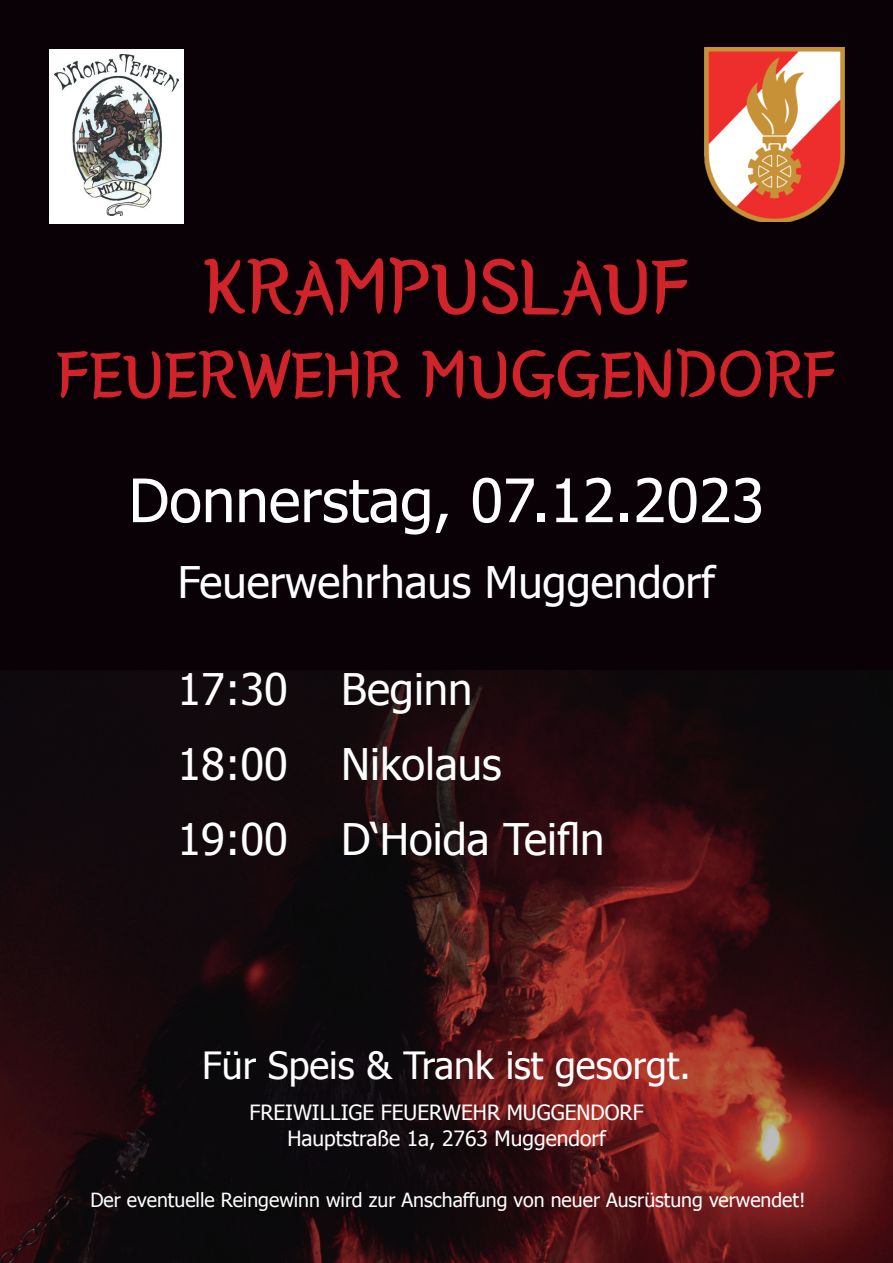
<style>
.page{position:relative;width:893px;height:1263px;background:#090106}
.page>*{position:absolute;margin:0;border:0;box-sizing:border-box;transform-origin:0 0}
.t1{font:82.5px "BMYEONSUNG OTF";color:#d1232a}
.t2{font:70.5px "BMYEONSUNG OTF";color:#d1232a}
.t3{font:60px "Tahoma";color:#fff}
.t4{font:43.5px/75px "Tahoma";color:#fff;text-align:justify}
.t5{font:37.5px "Tahoma";color:#fff}
.t6{font:21px/25.2px "Tahoma";color:#fff;text-align:center}
.t7{font:19.5px "Tahoma";color:#fff}
</style>
<div class="page">
<div style="left:49px;top:49px;width:135px;height:175px;background:#fff"></div>
<img style="left:54px;top:54px;width:124px;height:162px">
<img style="left:704px;top:48px;width:140px;height:174px">
<svg style="left:0;top:670px;width:893px;height:593px"></svg>
<h1 class="t1" style="left:204px;top:237px;width:487px">KRAMPUSLAUF</h1>
<h2 class="t2" style="left:57px;top:332px;width:781px">FEUERWEHR MUGGENDORF</h2>
<h3 class="t3" style="left:129px;top:460px;width:637px">Donnerstag, 07.12.2023</h3>
<h3 class="t4" style="left:178px;top:542px;width:539px">Feuerwehrhaus Muggendorf</h3>
<h3 class="t4" style="left:178px;top:650px;width:112px">17:30<br>18:00<br>19:00</h3>
<h3 class="t4" style="left:341px;top:650px;width:265px;text-align:left">Beginn<br>Nikolaus<br>D‘Hoida Teifln</h3>
<h3 class="t5" style="left:202px;top:1040px;width:490px">Für Speis &amp; Trank ist gesorgt.</h3>
<p class="t6" style="left:249px;top:1099px;width:396px">FREIWILLIGE FEUERWEHR MUGGENDORF<br>Hauptstraße 1a, 2763 Muggendorf</p>
<p class="t7" style="left:90px;top:1186px;width:717px">Der eventuelle Reingewinn wird zur Anschaffung von neuer Ausrüstung verwendet!</p>
</div>
